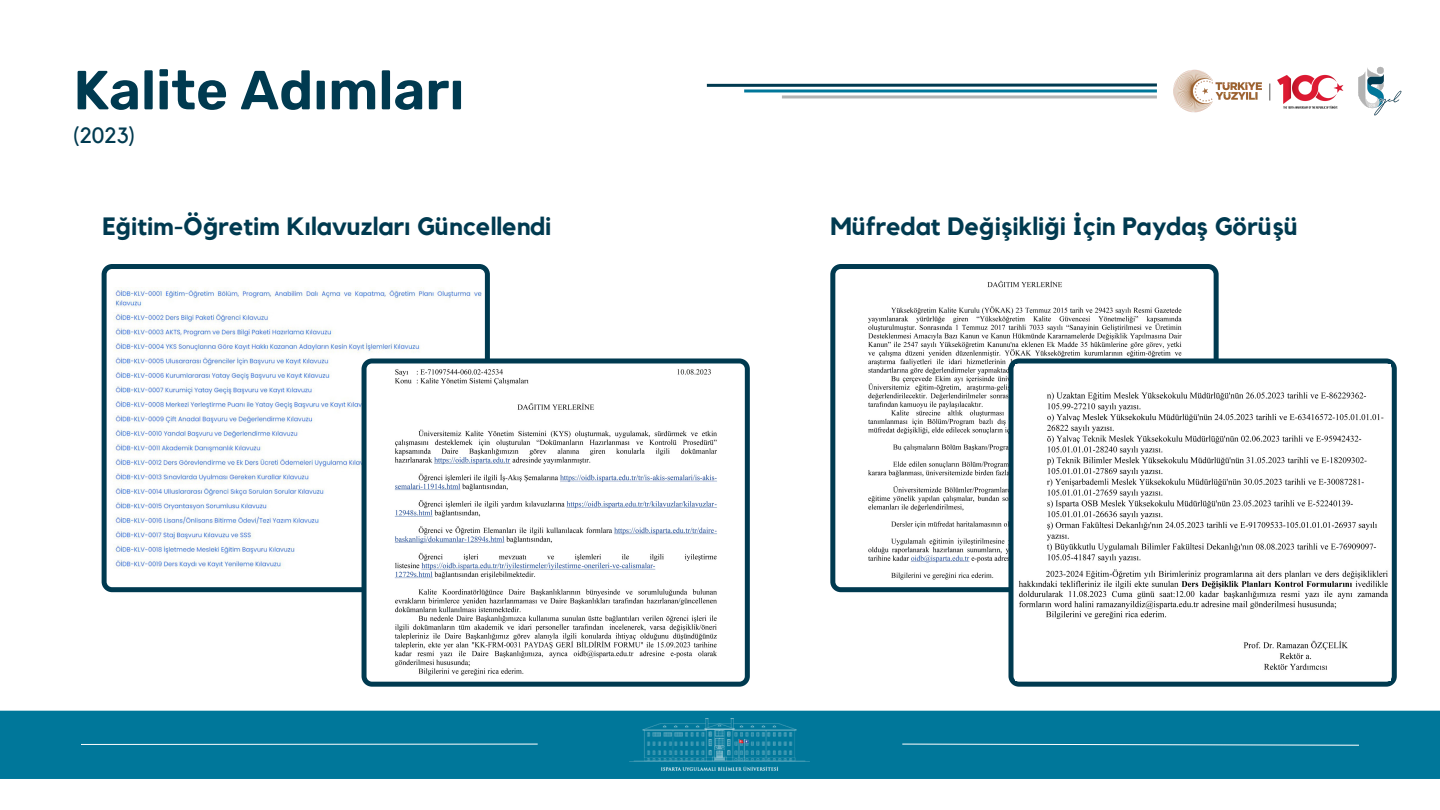
<style>
.page{position:relative;width:1440px;height:810px;background:#fff}
.page>*{position:absolute;margin:0;border:0;box-sizing:border-box;transform-origin:0 0}
.t1{font:600 55px "Rubik";color:#003a50}
.t2{font:700 25px "Kollektif";color:#003a50}
.t3{font:22px "Kollektif";color:#003a50}
</style>
<div class="page">
<div style="left:0;top:711px;width:1440px;height:68px;background:#00779a"></div>
<svg style="left:80px;top:743px;width:458px;height:2px"></svg>
<svg style="left:902px;top:743px;width:458px;height:3px"></svg>
<img style="left:630px;top:719px;width:180px;height:52px">
<hr style="left:744px;top:89px;width:413px;height:3px;background:#00779a">
<hr style="left:782px;top:95px;width:375px;height:3px;background:#b3b3b3">
<svg style="left:706px;top:83px;width:451px;height:4px"></svg>
<img style="left:1363px;top:66px;width:39px;height:49px">
<img style="left:1173px;top:69px;width:81px;height:44px">
<img style="left:1254px;top:74px;width:109px;height:35px">
<svg style="left:1269px;top:84px;width:1px;height:17px"></svg>
<svg style="left:102px;top:264px;width:388px;height:328px"></svg>
<img style="left:110px;top:287px;width:371px;height:282px">
<svg style="left:362px;top:358px;width:388px;height:329px;fill:#003a50"></svg>
<img style="left:369px;top:366px;width:374px;height:314px">
<svg style="left:830px;top:264px;width:389px;height:328px"></svg>
<img style="left:843px;top:272px;width:364px;height:312px">
<svg style="left:1008px;top:358px;width:389px;height:329px;fill:#003a50"></svg>
<img style="left:1015px;top:365px;width:375px;height:315px">
<p class="t1" style="left:73px;top:58px;width:393px">Kalite Adımları</p>
<p class="t3" style="left:73px;top:125px;width:63px">(2023)</p>
<p class="t2" style="left:102px;top:215px;width:451px">Eğitim-Öğretim Kılavuzları Güncellendi</p>
<p class="t2" style="left:830px;top:215px;width:470px">Müfredat Değişikliği İçin Paydaş Görüşü</p>
</div>
